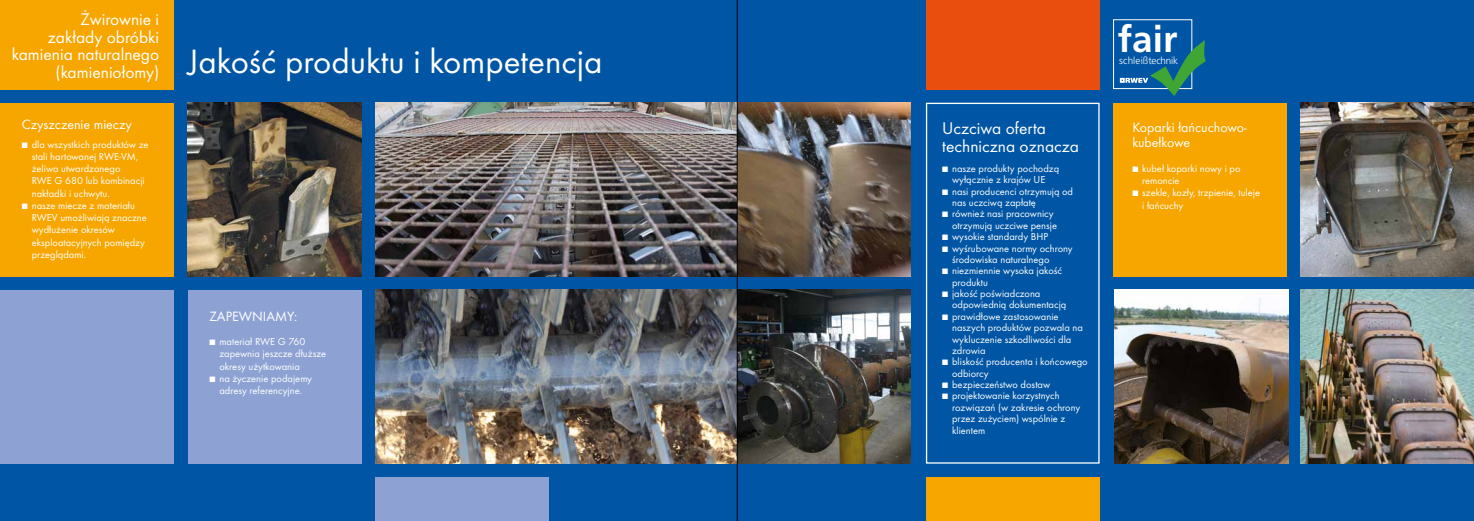
<style>
.page{position:relative;width:1474px;height:521px;background:#fff}
.page>*{position:absolute;margin:0;border:0;box-sizing:border-box;transform-origin:0 0}
.t1{font:700 36.93px "Frutiger";color:#fff}
.t2{font:35px "Futura TOT Boo";color:#fff}
.t3{font:17.5px/17.5px "Futura TOT Boo";color:#fff;text-align:right}
.t4{font:14px/15.8px "Futura TOT Boo";color:#fff}
.t5{font:10.5px/12.2px "Futura TOT Boo";color:#fff}
.t6{font:300 9.97px "Frutiger";color:#fff}
</style>
<div class="page">
<div style="left:737px;top:0;width:736px;height:521px;background:#0056a4"></div>
<div style="left:0;top:0;width:737px;height:521px;background:#0056a4"></div>
<div style="left:925px;top:103px;width:174px;height:361px;border:1px solid #fff"></div>
<div style="left:925px;top:0;width:174px;height:89px;background:#e94e0f"></div>
<div style="left:0;top:0;width:174px;height:89px;background:#f7a600"></div>
<div style="left:0;top:103px;width:174px;height:173px;background:#f7a600"></div>
<div style="left:1113px;top:103px;width:173px;height:173px;background:#f7a600"></div>
<div style="left:925px;top:477px;width:174px;height:44px;background:#f7a600"></div>
<div style="left:375px;top:477px;width:174px;height:44px;background:#8da2d3"></div>
<img style="left:375px;top:290px;width:535px;height:174px">
<img style="left:188px;top:103px;width:173px;height:173px">
<div style="left:188px;top:290px;width:173px;height:174px;background:#8da2d3"></div>
<div style="left:0;top:290px;width:174px;height:174px;background:#8da2d3"></div>
<img style="left:375px;top:103px;width:535px;height:173px">
<img style="left:1300px;top:103px;width:173px;height:173px">
<img style="left:1300px;top:290px;width:173px;height:174px">
<img style="left:1114px;top:290px;width:173px;height:174px">
<div style="left:1113px;top:19px;width:79px;height:70px;background:#0056a4;border:1px solid #fff"></div>
<svg style="left:1119px;top:40px;width:86px;height:56px"></svg>
<hr style="left:737px;top:0;width:1px;height:521px;background:#000">
<h3 class="t3" style="left:12px;top:10px;width:149px">Żwirownie i<br>zakłady obróbki kamienia naturalnego (kamieniołomy)</h3>
<h3 class="t4" style="left:22px;top:117px;width:112px">Czyszczenie mieczy</h3>
<p class="t5" style="left:32px;top:138px;width:118px;text-indent:-10px">■ dla wszystkich produktów ze stali hartowanej RWE-VM, żeliwa utwardzanego<br>RWE G 680 lub kombinacji nakładki i uchwytu.</p>
<p class="t5" style="left:32px;top:199px;width:117px;text-indent:-10px">■ nasze miecze z materiału<br>RWEV umożliwiają znaczne wydłużenie okresów eksploatacyjnych pomiędzy przeglądami.</p>
<h2 class="t2" style="left:188px;top:40px;width:416px">Jakość produktu i kompetencja</h2>
<h3 class="t4" style="left:209px;top:308px;width:89px">ZAPEWNIAMY:</h3>
<p class="t5" style="left:219px;top:335px;width:108px;text-indent:-10px">■ materiał RWE G 760 zapewnia jeszcze dłuższe okresy użytkowania</p>
<p class="t5" style="left:209px;top:372px;width:104px;text-align:center">■ na życzenie podajemy adresy referencyjne.</p>
<h3 class="t3" style="left:942px;top:120px;width:138px;text-align:left">Uczciwa oferta techniczna oznacza</h3>
<p class="t5" style="left:942px;top:163px;width:119px;line-height:11.4px;text-align:center">■ nasze produkty pochodzą wyłącznie z krajów UE</p>
<p class="t5" style="left:952px;top:185px;width:122px;line-height:11.4px;text-indent:-10px">■ nasi producenci otrzymują od nas uczciwą zapłatę</p>
<p class="t5" style="left:952px;top:208px;width:106px;line-height:11.4px;text-indent:-10px">■ również nasi pracownicy otrzymują uczciwe pensje</p>
<p class="t5" style="left:942px;top:230px;width:107px">■ wysokie standardy BHP</p>
<p class="t5" style="left:952px;top:242px;width:122px;line-height:11.4px;text-indent:-10px">■ wyśrubowane normy ochrony środowiska naturalnego</p>
<p class="t5" style="left:952px;top:265px;width:111px;line-height:11.4px;text-indent:-10px">■ niezmiennie wysoka jakość produktu</p>
<p class="t5" style="left:952px;top:288px;width:116px;line-height:11.4px;text-indent:-10px">■ jakość poświadczona odpowiednią dokumentacją</p>
<p class="t5" style="left:952px;top:310px;width:132px;line-height:11.4px;text-indent:-10px">■ prawidłowe zastosowanie naszych produktów pozwala na wykluczenie szkodliwości dla zdrowia</p>
<p class="t5" style="left:952px;top:356px;width:137px;line-height:11.4px;text-indent:-10px">■ bliskość producenta i końcowego odbiorcy</p>
<p class="t5" style="left:942px;top:378px;width:110px">■ bezpieczeństwo dostaw</p>
<p class="t5" style="left:952px;top:390px;width:130px;line-height:11.4px;text-indent:-10px">■ projektowanie korzystnych rozwiązań (w zakresie ochrony przez zużyciem) wspólnie z klientem</p>
<h1 class="t1" style="left:1117px;top:18px;width:61px">fair</h1>
<p class="t6" style="left:1119px;top:55px;width:61px">schleißtechnik</p>
<h3 class="t4" style="left:1132px;top:119px;width:116px">Koparki łańcuchowo&shy;kubełkowe</h3>
<p class="t5" style="left:1142px;top:162px;width:100px;text-indent:-10px">■ kubeł koparki nowy i po remoncie</p>
<p class="t5" style="left:1142px;top:187px;width:119px;text-indent:-10px">■ szekle, kozły, trzpienie, tuleje i łańcuchy</p>
</div>
